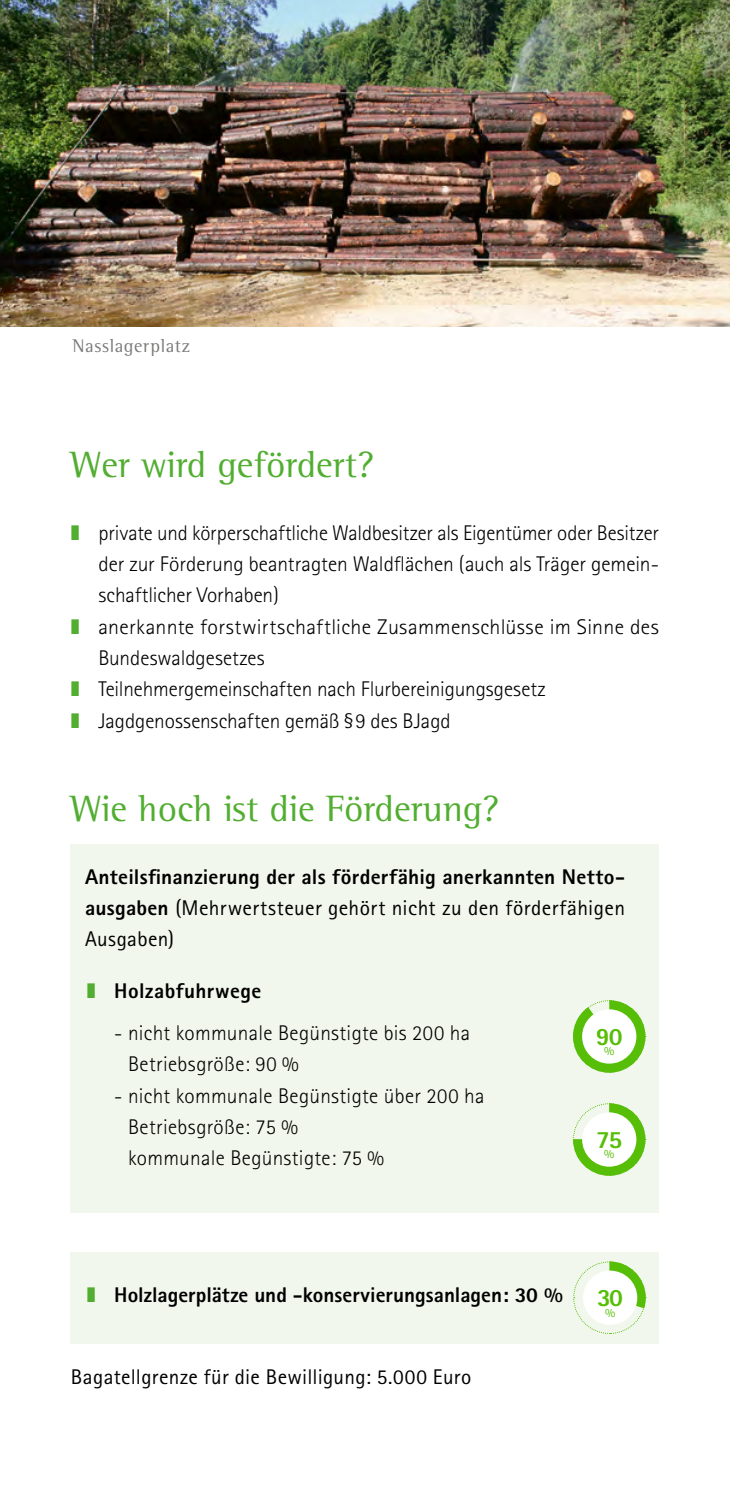
<style>
.page{position:relative;width:730px;height:1489px;background:#fff}
.page>*{position:absolute;margin:0;border:0;box-sizing:border-box;transform-origin:0 0}
.H_3{font:37.5px "Rotis Semi Serif W1 G";color:#51ae30}
.t1{font:800 25px "AT Rotis Sans Serif";color:#56be06}
.Flie_text_Flattersat{font:300 21.25px/31.2px "AT Rotis Sans Serif";letter-spacing:.01em;color:#000}
.Flei_text{font:800 21.25px/31.2px "AT Rotis Sans Serif";letter-spacing:.005em;color:#000;text-align:justify}
.Flei_text-2{font:21.25px "Rotis Sans Serif Pro";letter-spacing:.015em;color:#000}
.Bildunterschriften{font:18.75px "Rotis Semi Serif W1 G";letter-spacing:.025em;color:#7b7b7a}
.s1{color:#51ae30}
.s2{font-family:"Rotis Sans Serif Pro";font-weight:400}
</style>
<div class="page">
<div style="left:71px;top:844px;width:588px;height:369px;background:#f1f7ec"></div>
<div style="left:71px;top:1251px;width:588px;height:92px;background:#f1f7ec"></div>
<img style="left:0;top:0;width:730px;height:327px">
<svg style="left:573px;top:1000px;width:73px;height:73px"></svg>
<svg style="left:573px;top:1103px;width:73px;height:73px"></svg>
<svg style="left:573px;top:1261px;width:73px;height:73px"></svg>
<p class="Bildunterschriften" style="left:73px;top:334px;width:119px">Nasslagerplatz</p>
<h1 class="H_3" style="left:71px;top:442px;width:305px">Wer wird gefördert?</h1>
<p class="Flie_text_Flattersat" style="left:98px;top:517px;width:562px;text-align:justify;text-indent:-28px"><span class="s1">❚</span> private und körperschaftliche Waldbesitzer als Eigentümer oder Besitzer der zur Förderung beantragten Waldflächen (auch als Träger gemein&shy;schaftlicher Vorhaben)</p>
<p class="Flie_text_Flattersat" style="left:98px;top:611px;width:562px;text-indent:-28px"><span class="s1">❚</span> anerkannte forstwirtschaftliche Zusammenschlüsse im Sinne des<br>Bundeswaldgesetzes</p>
<p class="Flie_text_Flattersat" style="left:71px;top:673px;width:476px"><span class="s1">❚</span> Teilnehmergemeinschaften nach Flurbereinigungsgesetz</p>
<p class="Flie_text_Flattersat" style="left:71px;top:704px;width:381px"><span class="s1">❚</span> Jagdgenossenschaften gemäß §9 des BJagd</p>
<h1 class="H_3" style="left:71px;top:786px;width:430px">Wie hoch ist die Förderung?</h1>
<p class="Flei_text" style="left:85px;top:860px;width:542px">Anteilsfinanzierung der als förderfähig anerkannten Netto&shy;ausgaben <span class="s2">(Mehrwertsteuer gehört nicht zu den förderfähigen Ausgaben)</span></p>
<p class="Flei_text" style="left:87px;top:975px;width:176px"><span class="s1">❚</span> Holzabfuhrwege</p>
<p class="Flie_text_Flattersat" style="left:128px;top:1017px;width:344px;text-indent:-14px">- nicht kommunale Begünstigte bis 200 ha<br>Betriebsgröße: 90 %</p>
<p class="Flie_text_Flattersat" style="left:128px;top:1079px;width:358px;text-indent:-14px">- nicht kommunale Begünstigte über 200 ha<br>Betriebsgröße: 75 %<br>kommunale Begünstigte: 75 %</p>
<p class="t1" style="left:596px;top:1020px;width:28px">9 0<sub>%</sub></p>
<p class="t1" style="left:596px;top:1123px;width:28px">7 5<sub>%</sub></p>
<p class="Flei_text" style="left:87px;top:1278px;width:478px"><span class="s1">❚</span> Holzlagerplätze und -konservierungsanlagen: 30 %</p>
<p class="Flei_text-2" style="left:71px;top:1364px;width:402px">Bagatellgrenze für die Bewilligung: 5.000 Euro</p>
<p class="t1" style="left:597px;top:1281px;width:27px">3 0<sub>%</sub></p>
</div>
